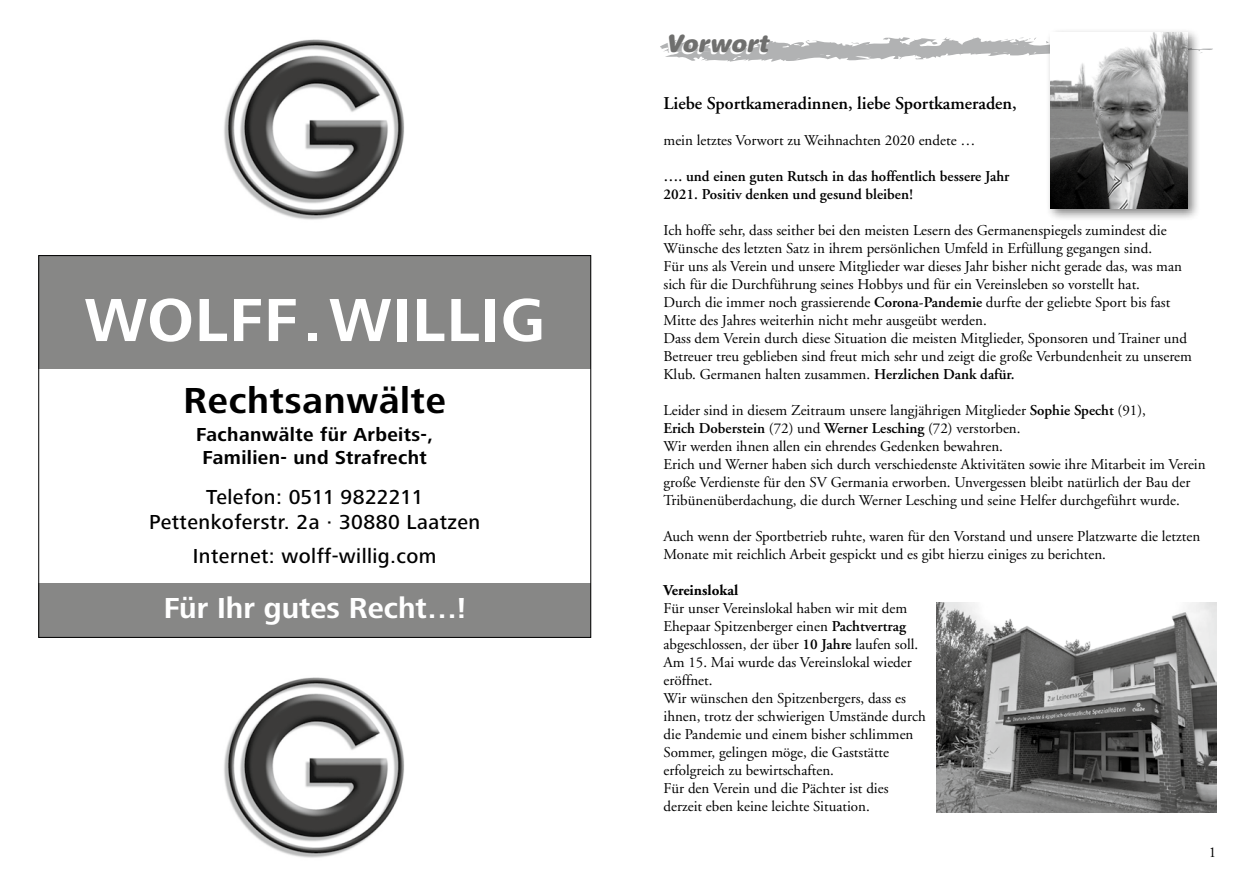
<style>
.page{position:relative;width:1259px;height:893px;background:#fff}
.page>*{position:absolute;margin:0;border:0;box-sizing:border-box;transform-origin:0 0}
.t1{font:700 63px "Frutiger Next LT";letter-spacing:.02em;color:#fff}
.t2{font:700 37.5px "Frutiger Next LT";letter-spacing:.02em;color:#000}
.t3{font:700 30px "Frutiger Next LT";color:#fff}
.t4{font:italic 900 24px "Helvetica Rounded";color:#6f6f6e}
.t5{font:500 21px/25.2px "Frutiger Next LT";letter-spacing:.02em;color:#000;text-align:center}
.t6{font:700 19.5px/23.2px "Frutiger Next LT";letter-spacing:.02em;color:#000;text-align:center}
.t7{font:600 18px "Adobe Garamond";color:#000}
.t8{font:15px/18px "Adobe Garamond";color:#000}
.t9{font:600 15px/18px "Adobe Garamond";color:#000}
.t10{font:700 15px "Adobe Garamond";color:#000}
.s1{font-weight:600}
</style>
<div class="page">
<svg style="left:660px;top:37px;width:553px;height:25px"></svg>
<div style="left:1046px;top:28px;width:154px;height:194px;background:#000;opacity:.5"></div>
<img style="left:1050px;top:33px;width:137px;height:175px">
<div style="left:38px;top:255px;width:553px;height:114px;background:#878786"></div>
<div style="left:38px;top:584px;width:553px;height:54px;background:#878786"></div>
<img style="left:224px;top:39px;width:180px;height:181px">
<img style="left:224px;top:677px;width:180px;height:181px">
<img style="left:936px;top:602px;width:280px;height:210px">
<h1 class="t1" style="left:85px;top:285px;width:462px">WOLFF.WILLIG</h1>
<h2 class="t2" style="left:183px;top:380px;width:264px">Rechtsanwälte</h2>
<h3 class="t6" style="left:196px;top:422px;width:238px">Fachanwälte für Arbeits-,<br>Familien- und Strafrecht</h3>
<h3 class="t5" style="left:149px;top:485px;width:332px">Telefon: 0511 9822211<br>Pettenkoferstr. 2a · 30880 Laatzen</h3>
<h3 class="t5" style="left:193px;top:544px;width:245px">Internet: wolff-willig.com</h3>
<h3 class="t3" style="left:164px;top:591px;width:303px">Für Ihr gutes Recht…!</h3>
<h3 class="t4" style="left:665px;top:28px;width:104px">Vorwort</h3>
<p class="t7" style="left:663px;top:93px;width:355px">Liebe Sportkameradinnen, liebe Sportkameraden,</p>
<p class="t8" style="left:663px;top:131px;width:313px">mein letztes Vorwort zu Weihnachten 2020 endete …</p>
<p class="t9" style="left:663px;top:167px;width:347px">…. und einen guten Rutsch in das hoffentlich bessere Jahr<br>2021. Positiv denken und gesund bleiben!</p>
<p class="t8" style="left:663px;top:221px;width:530px">Ich hoffe sehr, dass seither bei den meisten Lesern des Germanenspiegels zumindest die Wünsche des letzten Satz in ihrem persönlichen Umfeld in Erfüllung gegangen sind.<br>Für uns als Verein und unsere Mitglieder war dieses Jahr bisher nicht gerade das, was man sich für die Durchführung seines Hobbys und für ein Vereinsleben so vorstellt hat.<br>Durch die immer noch grassierende <span class="s1">Corona-Pandemie</span> durfte der geliebte Sport bis fast Mitte des Jahres weiterhin nicht mehr ausgeübt werden.<br>Dass dem Verein durch diese Situation die meisten Mitglieder, Sponsoren und Trainer und Betreuer treu geblieben sind freut mich sehr und zeigt die große Verbundenheit zu unserem Klub. Germanen halten zusammen. <span class="s1">Herzlichen Dank dafür.</span></p>
<p class="t8" style="left:663px;top:401px;width:543px">Leider sind in diesem Zeitraum unsere langjährigen Mitglieder <span class="s1">Sophie Specht</span> (91),<br><span class="s1">Erich Doberstein</span> (72) und <span class="s1">Werner Lesching</span> (72) verstorben.<br>Wir werden ihnen allen ein ehrendes Gedenken bewahren.<br>Erich und Werner haben sich durch verschiedenste Aktivitäten sowie ihre Mitarbeit im Verein große Verdienste für den SV Germania erworben. Unvergessen bleibt natürlich der Bau der Tribünenüberdachung, die durch Werner Lesching und seine Helfer durchgeführt wurde.</p>
<p class="t8" style="left:663px;top:527px;width:538px">Auch wenn der Sportbetrieb ruhte, waren für den Vorstand und unsere Platzwarte die letzten<br>Monate mit reichlich Arbeit gespickt und es gibt hierzu einiges zu berichten.</p>
<p class="t10" style="left:663px;top:582px;width:76px">Vereinslokal</p>
<p class="t8" style="left:663px;top:599px;width:264px">Für unser Vereinslokal haben wir mit dem Ehepaar Spitzenberger einen <span class="s1">Pachtvertrag </span>abgeschlossen, der über <span class="s1">10 Jahre</span> laufen soll.<br>Am 15. Mai wurde das Vereinslokal wieder eröffnet.<br>Wir wünschen den Spitzenbergers, dass es ihnen, trotz der schwierigen Umstände durch die Pandemie und einem bisher schlimmen Sommer, gelingen möge, die Gaststätte erfolgreich zu bewirtschaften.<br>Für den Verein und die Pächter ist dies derzeit eben keine leichte Situation.</p>
<p class="t8" style="left:1209px;top:844px;width:9px">1</p>
</div>
